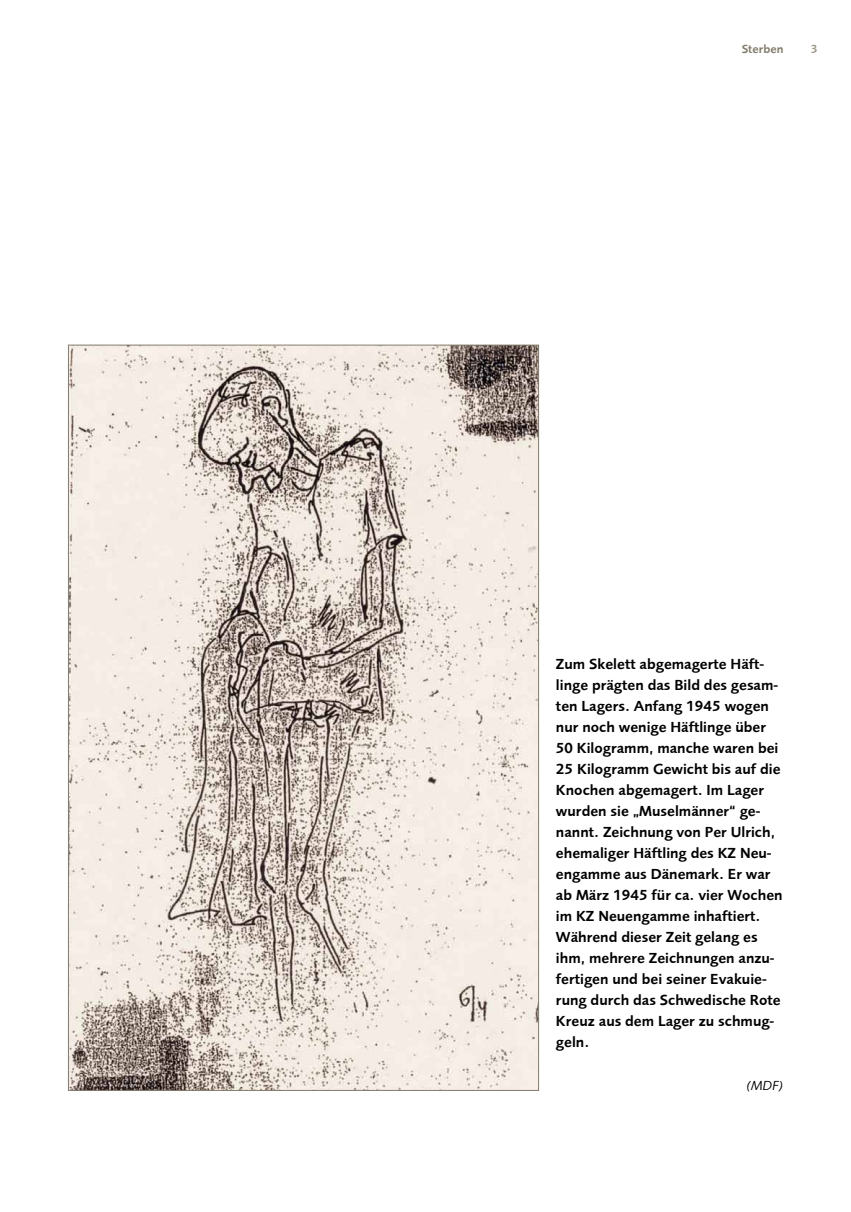
<style>
.page{position:relative;width:851px;height:1212px;background:#fff}
.page>*{position:absolute;margin:0;border:0;box-sizing:border-box;transform-origin:0 0}
.t1{font:15px/21px "Foundry Sans Demi";color:#000}
.t2{font:italic 13.5px "Foundry Sans";color:#000}
.t3{font:12px "Foundry Sans Demi";color:#827c6c}
.t4{font:12px "Foundry Sans Demi CE";color:#9d9789}
</style>
<div class="page">
<img style="left:70px;top:347px;width:467px;height:742px">
<p class="t3" style="left:741px;top:42px;width:43px">Sterben</p>
<p class="t4" style="left:810px;top:42px;width:8px">3</p>
<p class="t1" style="left:556px;top:653px;width:228px">Zum Skelett abgemagerte Häft&shy;linge prägten das Bild des gesam&shy;ten Lagers. Anfang 1945 wogen nur noch wenige Häftlinge über<br>50 Kilogramm, manche waren bei<br>25 Kilogramm Gewicht bis auf die<br>Knochen abgemagert. Im Lager wurden sie „Muselmänner“ ge&shy;nannt. Zeichnung von Per Ulrich, ehemaliger Häftling des KZ Neu&shy;engamme aus Dänemark. Er war ab März 1945 für ca. vier Wochen im KZ Neuengamme inhaftiert.<br>Während dieser Zeit gelang es ihm, mehrere Zeichnungen anzu&shy;fertigen und bei seiner Evakuie&shy;rung durch das Schwedische Rote<br>Kreuz aus dem Lager zu schmug&shy;geln.</p>
<p class="t2" style="left:746px;top:1078px;width:38px">(MDF)</p>
</div>
